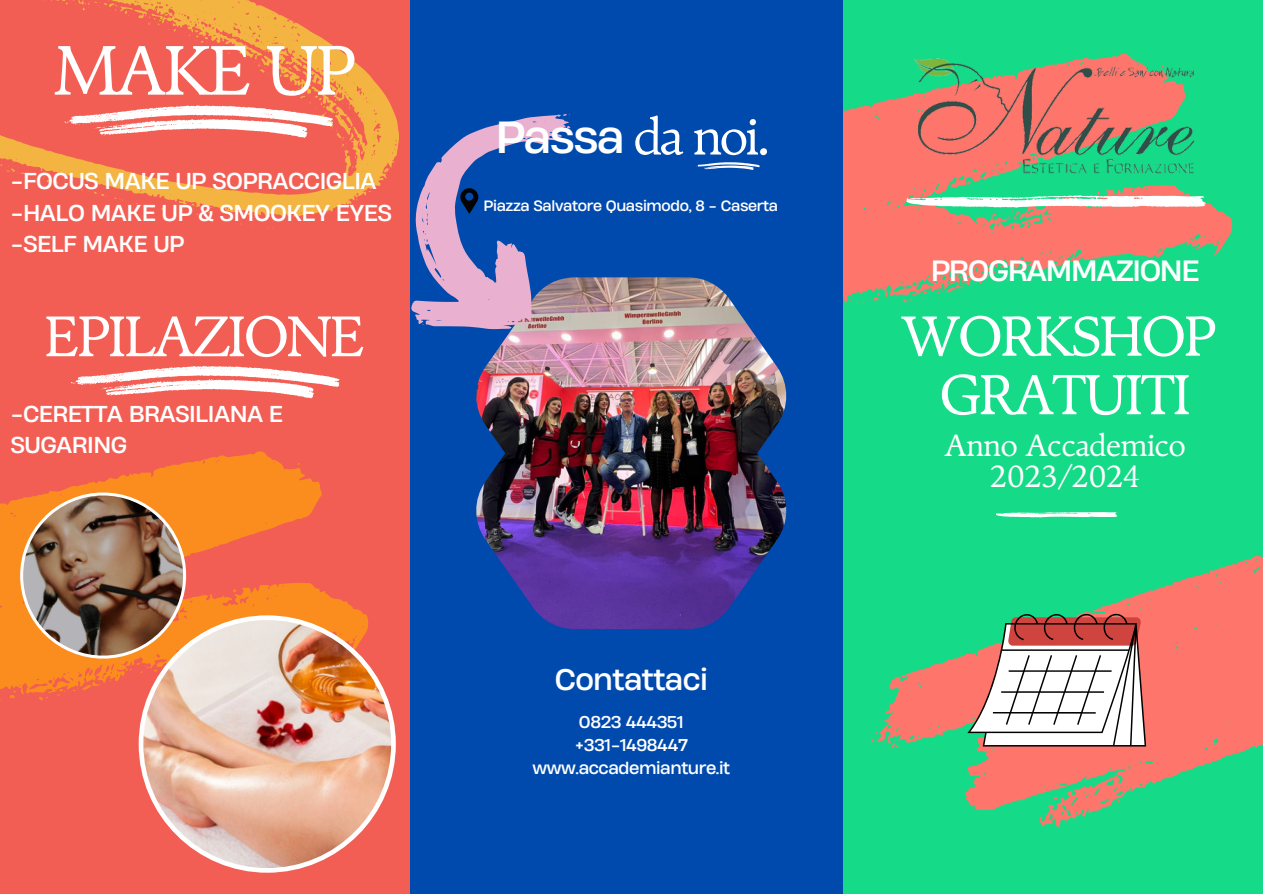
<style>
.page{position:relative;width:1263px;height:894px;background:#fff}
.page>*{position:absolute;margin:0;border:0;box-sizing:border-box;transform-origin:0 0}
.t1{font:69.6px "TY Serif";letter-spacing:-.045em;color:#fff}
.t2{font:56.85px "TY Serif";letter-spacing:-.045em;color:#fff}
.t3{font:56.1px "TY Serif";letter-spacing:-.045em;color:#fff}
.t4{font:51px "TY Serif";color:#fff}
.t5{font:42.3px "Heading Now 74";letter-spacing:-.045em;color:#fff}
.t6{font:30.6px "TY Serif";letter-spacing:-.01em;color:#fff}
.t7{font:28.05px "Heading Now 74";letter-spacing:-.02em;color:#fff}
.t8{font:27.6px "Heading Now 74";letter-spacing:-.045em;color:#fff}
.t9{font:21.6px/31.5px "Heading Now 74";letter-spacing:-.025em;color:#fff}
.t10{font:16.05px "Heading Now 74";letter-spacing:-.025em;color:#fff}
.t11{font:14.1px "Heading Now 74";letter-spacing:-.025em;color:#fff}
</style>
<div class="page">
<div style="left:0;top:0;width:1263px;height:893px;background:#15db88"></div>
<svg style="left:871px;top:515px;width:392px;height:313px"></svg>
<svg style="left:843px;top:96px;width:390px;height:221px;fill:#fd756b"></svg>
<div style="left:409px;top:0;width:434px;height:893px;background:#004aad"></div>
<img style="left:476px;top:277px;width:310px;height:352px">
<svg style="left:409px;top:114px;width:225px;height:259px"></svg>
<div style="left:0;top:0;width:409px;height:893px;background:#f25e54"></div>
<svg style="left:996px;top:511px;width:121px;height:6px"></svg>
<svg style="left:696px;top:162px;width:64px;height:8px"></svg>
<img style="left:910px;top:53px;width:293px;height:127px">
<svg style="left:906px;top:195px;width:301px;height:12px;background:#d6ebdc"></svg>
<svg style="left:460px;top:188px;width:18px;height:26px"></svg>
<svg style="left:0;top:451px;width:366px;height:301px"></svg>
<svg style="left:967px;top:612px;width:179px;height:134px;background:#c7b6ae"></svg>
<svg style="left:0;top:0;width:420px;height:246px"></svg>
<svg style="left:71px;top:366px;width:269px;height:32px"></svg>
<img style="left:139px;top:615px;width:257px;height:257px">
<svg style="left:9px;top:481px;width:188px;height:188px;background:#b47a4b"></svg>
<p class="t1" style="left:53px;top:29px;width:304px">MAKE UP</p>
<p class="t9" style="left:10px;top:165px;width:368px">-FOCUS MAKE UP SOPRACCIGLIA</p>
<p class="t9" style="left:10px;top:196px;width:383px">-HALO MAKE UP &amp; SMOOKEY EYES</p>
<p class="t9" style="left:10px;top:228px;width:176px">-SELF MAKE UP</p>
<p class="t5" style="left:496px;top:109px;width:131px">Passa</p>
<p class="t4" style="left:634px;top:106px;width:139px">da noi.</p>
<p class="t11" style="left:484px;top:196px;width:296px">Piazza Salvatore Quasimodo, 8 - Caserta</p>
<p class="t8" style="left:931px;top:252px;width:270px">PROGRAMMAZIONE</p>
<p class="t2" style="left:44px;top:302px;width:322px">EPILAZIONE</p>
<p class="t3" style="left:901px;top:302px;width:317px">WORKSHOP</p>
<p class="t3" style="left:939px;top:361px;width:253px">GRATUITI</p>
<p class="t9" style="left:10px;top:397px;width:274px">-CERETTA BRASILIANA E<br>SUGARING</p>
<p class="t6" style="left:944px;top:426px;width:243px">Anno Accademico</p>
<p class="t6" style="left:990px;top:458px;width:152px">2023/2024</p>
<p class="t7" style="left:555px;top:660px;width:155px">Contattaci</p>
<p class="t10" style="left:579px;top:711px;width:106px">0823 444351</p>
<p class="t10" style="left:575px;top:734px;width:114px">+331-1498447</p>
<p class="t10" style="left:532px;top:757px;width:199px">www.accademianture.it</p>
</div>
